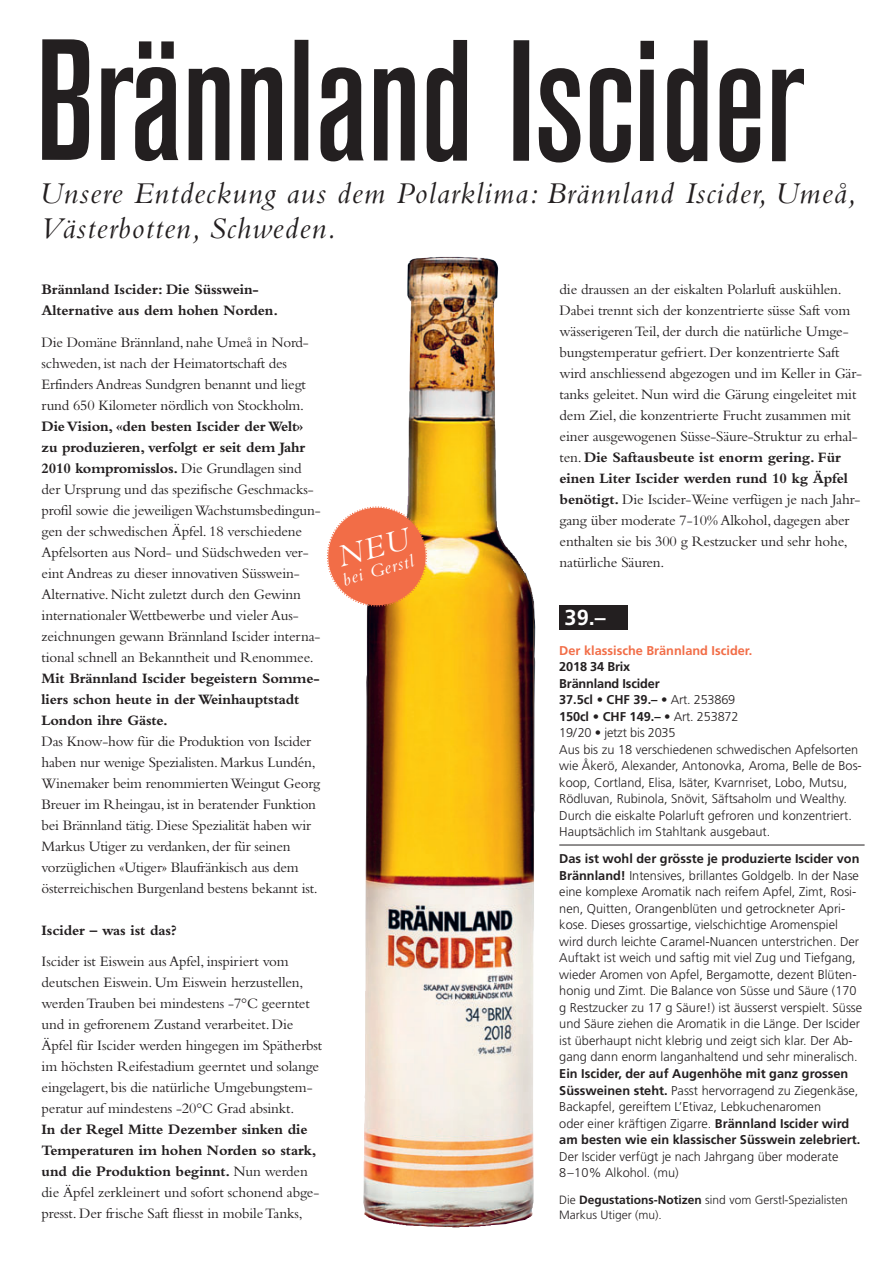
<style>
.page{position:relative;width:893px;height:1263px;background:#fff}
.page>*{position:absolute;margin:0;border:0;box-sizing:border-box;transform-origin:0 0}
.t1{font:500 condensed 170.7px "Akzidenz Grotesk BE";letter-spacing:-.005em;color:#231f20}
.t2{font:italic 31.5px/35.7px "Bembo";letter-spacing:.035em;color:#231f20}
.t3{font:700 21.75px "Frutiger";color:#fff}
.t4{font:italic 18.6px "Bembo";color:#fff}
.t5{font:15px/21px "Bembo";letter-spacing:-.01em;color:#231f20}
.t6{font:700 15px/21px "Bembo";letter-spacing:-.01em;color:#231f20}
.t7{font:300 12.75px/16.5px "Frutiger";color:#231f20}
.t8{font:700 12.75px/16.5px "Frutiger";color:#231f20}
.t9{font:700 12.75px "Frutiger";color:#f26d47}
.t10{font:300 12px/15px "Frutiger";color:#231f20}
.s1{font-weight:700}
.s2{font-weight:300}
</style>
<div class="page">
<hr style="left:559px;top:845px;width:306px;height:1px;background:#231f20">
<div style="left:560px;top:605px;width:68px;height:25px;background:#231f20"></div>
<img style="left:363px;top:257px;width:173px;height:970px">
<svg style="left:327px;top:502px;width:104px;height:109px"></svg>
<h1 class="t1" style="left:35px;top:40px;width:771px">Brännland Iscider</h1>
<h2 class="t2" style="left:40px;top:179px;width:819px">Unsere Entdeckung aus dem Polarklima: Brännland Iscider, Umeå,<br>Västerbotten, Schweden.</h2>
<p class="t6" style="left:42px;top:280px;width:238px">Brännland Iscider: Die Süsswein-<br>Alternative aus dem hohen Norden.</p>
<p class="t5" style="left:42px;top:333px;width:269px">Die Domäne Brännland, nahe Umeå in Nord&shy;schweden, ist nach der Heimatortschaft des Erfinders Andreas Sundgren benannt und liegt rund 650 Kilometer nördlich von Stockholm.</p>
<p class="t5" style="left:42px;top:417px;width:280px"><span class="s1">Die Vision, «den besten Iscider der Welt» zu produzieren, verfolgt er seit dem Jahr 2010 kompromisslos.</span> Die Grundlagen sind der Ursprung und das spezifische Geschmacks&shy;profil sowie die jeweiligen Wachstumsbedingun&shy;gen der schwedischen Äpfel. 18 verschiedene Apfelsorten aus Nord- und Südschweden ver&shy;eint Andreas zu dieser innovativen Süsswein-Alternative. Nicht zuletzt durch den Gewinn internationaler Wettbewerbe und vieler Aus&shy;zeichnungen gewann Brännland Iscider interna&shy;tional schnell an Bekanntheit und Renommee.</p>
<p class="t6" style="left:42px;top:669px;width:280px">Mit Brännland Iscider begeistern Somme&shy;liers schon heute in der Weinhauptstadt<br>London ihre Gäste.</p>
<p class="t5" style="left:42px;top:732px;width:280px">Das Know-how für die Produktion von Iscider haben nur wenige Spezialisten. Markus Lundén, Winemaker beim renommierten Weingut Georg Breuer im Rheingau, ist in beratender Funktion bei Brännland tätig. Diese Spezialität haben wir Markus Utiger zu verdanken, der für seinen vorzüglichen «Utiger» Blaufränkisch aus dem österreichischen Burgenland bestens bekannt ist.</p>
<p class="t6" style="left:42px;top:921px;width:137px">Iscider – was ist das?</p>
<p class="t5" style="left:42px;top:952px;width:282px">Iscider ist Eiswein aus Apfel, inspiriert vom deutschen Eiswein. Um Eiswein herzustellen, werden Trauben bei mindestens -7°C geerntet und in gefrorenem Zustand verarbeitet. Die Äpfel für Iscider werden hingegen im Spätherbst im höchsten Reifestadium geerntet und solange eingelagert, bis die natürliche Umgebungstem&shy;peratur auf mindestens -20°C Grad absinkt.</p>
<p class="t5" style="left:42px;top:1120px;width:279px"><span class="s1">In der Regel Mitte Dezember sinken die Temperaturen im hohen Norden so stark, und die Produktion beginnt.</span> Nun werden die Äpfel zerkleinert und sofort schonend abge&shy;presst. Der frische Saft fliesst in mobile Tanks,</p>
<p class="t4" style="left:341px;top:574px;width:74px;rotate:-16deg">bei Gerstl</p>
<p class="t5" style="left:560px;top:280px;width:304px">die draussen an der eiskalten Polarluft auskühlen.<br>Dabei trennt sich der konzentrierte süsse Saft vom wässerigeren Teil, der durch die natürliche Umge&shy;bungstemperatur gefriert. Der konzentrierte Saft wird anschliessend abgezogen und im Keller in Gär&shy;tanks geleitet. Nun wird die Gärung eingeleitet mit dem Ziel, die konzentrierte Frucht zusammen mit einer ausgewogenen Süsse-Säure-Struktur zu erhal&shy;ten. <span class="s1">Die Saftausbeute ist enorm gering. Für einen Liter Iscider werden rund 10 kg Äpfel benötigt.</span> Die Iscider-Weine verfügen je nach Jahr&shy;gang über moderate 7-10% Alkohol, dagegen aber enthalten sie bis 300 g Restzucker und sehr hohe, natürliche Säuren.</p>
<h3 class="t3" style="left:565px;top:609px;width:43px">39.–</h3>
<p class="t9" style="left:559px;top:645px;width:194px">Der klassische Brännland Iscider.</p>
<p class="t7" style="left:559px;top:660px;width:304px"><span class="s1">2018 34 Brix<br>Brännland Iscider<br>37.5cl • CHF 39.–</span> • Art. 253869<br><span class="s1">150cl • CHF 149.–</span> • Art. 253872<br>19/20 • jetzt bis 2035<br>Aus bis zu 18 verschiedenen schwedischen Apfelsorten wie Åkerö, Alexander, Antonovka, Aroma, Belle de Bos&shy;koop, Cortland, Elisa, Isäter, Kvarnriset, Lobo, Mutsu, Rödluvan, Rubinola, Snövit, Säftsaholm und Wealthy.<br>Durch die eiskalte Polarluft gefroren und konzentriert.<br>Hauptsächlich im Stahltank ausgebaut.</p>
<p class="t7" style="left:559px;top:852px;width:304px"><span class="s1">Das ist wohl der grösste je produzierte Iscider von Brännland!</span> Intensives, brillantes Goldgelb. In der Nase eine komplexe Aromatik nach reifem Apfel, Zimt, Rosi&shy;nen, Quitten, Orangenblüten und getrockneter Apri&shy;kose. Dieses grossartige, vielschichtige Aromenspiel wird durch leichte Caramel-Nuancen unterstrichen. Der Auftakt ist weich und saftig mit viel Zug und Tiefgang, wieder Aromen von Apfel, Bergamotte, dezent Blüten&shy;honig und Zimt. Die Balance von Süsse und Säure (170 g Restzucker zu 17 g Säure!) ist äusserst verspielt. Süsse und Säure ziehen die Aromatik in die Länge. Der Iscider ist überhaupt nicht klebrig und zeigt sich klar. Der Ab&shy;gang dann enorm langanhaltend und sehr mineralisch.</p>
<p class="t8" style="left:559px;top:1066px;width:303px">Ein Iscider, der auf Augenhöhe mit ganz grossen Süssweinen steht. <span class="s2">Passt hervorragend zu Ziegenkäse, Backapfel, gereiftem L’Etivaz, Lebkuchenaromen<br>oder einer kräftigen Zigarre.</span> Brännland Iscider wird am besten wie ein klassischer Süsswein zelebriert.</p>
<p class="t7" style="left:559px;top:1149px;width:281px">Der Iscider verfügt je nach Jahrgang über moderate<br>8–10% Alkohol. (mu)</p>
<p class="t10" style="left:559px;top:1193px;width:290px">Die <span class="s1">Degustations-Notizen</span> sind vom Gerstl-Spezialisten<br>Markus Utiger (mu).</p>
</div>
